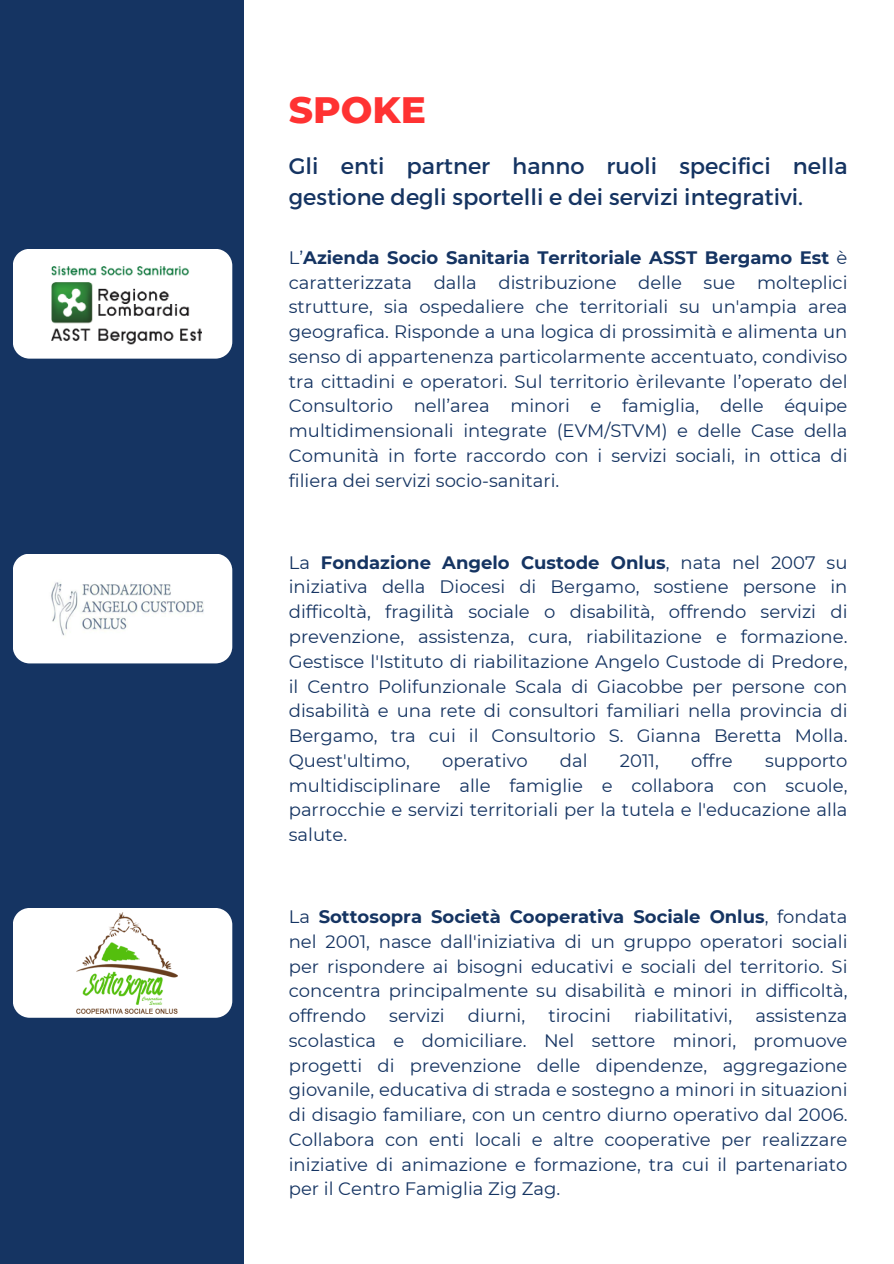
<style>
.page{position:relative;width:894px;height:1264px;background:#fff}
.page>*{position:absolute;margin:0;border:0;box-sizing:border-box;transform-origin:0 0}
.t1{font:800 37.5px "Montserrat";color:#ff3232}
.t2{font:22.5px/31.5px "Montserrat";color:#153462}
.t3{font:18px/24.8px "Montserrat";color:#153462;text-align:justify}
.s1{font-weight:700}
</style>
<div class="page">
<div style="left:0;top:0;width:244px;height:1263px;background:#153462"></div>
<div style="left:13px;top:249px;width:219px;height:109px;background:#fff"></div>
<img style="left:48px;top:262px;width:158px;height:83px">
<div style="left:13px;top:554px;width:219px;height:109px;background:#fff"></div>
<img style="left:48px;top:579px;width:158px;height:59px">
<div style="left:13px;top:908px;width:219px;height:109px;background:#fff"></div>
<img style="left:77px;top:912px;width:101px;height:101px">
<h2 class="t1" style="left:289px;top:87px;width:139px">SPOKE</h2>
<p class="t2" style="left:289px;top:149px;width:560px">Gli enti partner hanno ruoli specifici nella gestione degli sportelli e dei servizi integrativi.</p>
<p class="t3" style="left:289px;top:245px;width:560px">L’<span class="s1">Azienda Socio Sanitaria Territoriale ASST Bergamo Est</span> è caratterizzata dalla distribuzione delle sue molteplici strutture, sia ospedaliere che territoriali su un'ampia area geografica. Risponde a una logica di prossimità e alimenta un senso di appartenenza particolarmente accentuato, condiviso tra cittadini e operatori. Sul territorio èrilevante l’operato del Consultorio nell’area minori e famiglia, delle équipe multidimensionali integrate (EVM/STVM) e delle Case della Comunità in forte raccordo con i servizi sociali, in ottica di filiera dei servizi socio-sanitari.</p>
<h1 class="t3" style="left:289px;top:550px;width:560px">La <span class="s1">Fondazione Angelo Custode Onlus</span>, nata nel 2007 su iniziativa della Diocesi di Bergamo, sostiene persone in difficoltà, fragilità sociale o disabilità, offrendo servizi di prevenzione, assistenza, cura, riabilitazione e formazione.<br>Gestisce l'Istituto di riabilitazione Angelo Custode di Predore, il Centro Polifunzionale Scala di Giacobbe per persone con disabilità e una rete di consultori familiari nella provincia di Bergamo, tra cui il Consultorio S. Gianna Beretta Molla.<br>Quest'ultimo,</h1>
<h1 class="t3" style="left:442px;top:748px;width:87px">operativo</h1>
<h1 class="t3" style="left:560px;top:748px;width:29px">dal</h1>
<h1 class="t3" style="left:619px;top:748px;width:40px">2011,</h1>
<h1 class="t3" style="left:691px;top:748px;width:43px">offre</h1>
<h1 class="t3" style="left:289px;top:748px;width:560px;text-indent:476px">supporto multidisciplinare alle famiglie e collabora con scuole, parrocchie e servizi territoriali per la tutela e l'educazione alla salute.</h1>
<p class="t3" style="left:289px;top:904px;width:560px">La <span class="s1">Sottosopra Società Cooperativa Sociale Onlus</span>, fondata nel 2001, nasce dall'iniziativa di un gruppo operatori sociali per rispondere ai bisogni educativi e sociali del territorio. Si concentra principalmente su disabilità e minori in difficoltà, offrendo</p>
<p class="t3" style="left:289px;top:1003px;width:560px;text-indent:466px">assistenza scolastica e domiciliare. Nel settore minori, promuove progetti di prevenzione delle dipendenze, aggregazione giovanile, educativa di strada e sostegno a minori in situazioni di disagio familiare, con un centro diurno operativo dal 2006.<br>Collabora con enti locali e altre cooperative per realizzare iniziative di animazione e formazione, tra cui il partenariato per il Centro Famiglia Zig Zag.</p>
<p class="t3" style="left:389px;top:1003px;width:57px">servizi</p>
<p class="t3" style="left:468px;top:1003px;width:59px">diurni,</p>
<p class="t3" style="left:548px;top:1003px;width:64px">tirocini</p>
<p class="t3" style="left:634px;top:1003px;width:99px">riabilitativi,</p>
</div>
